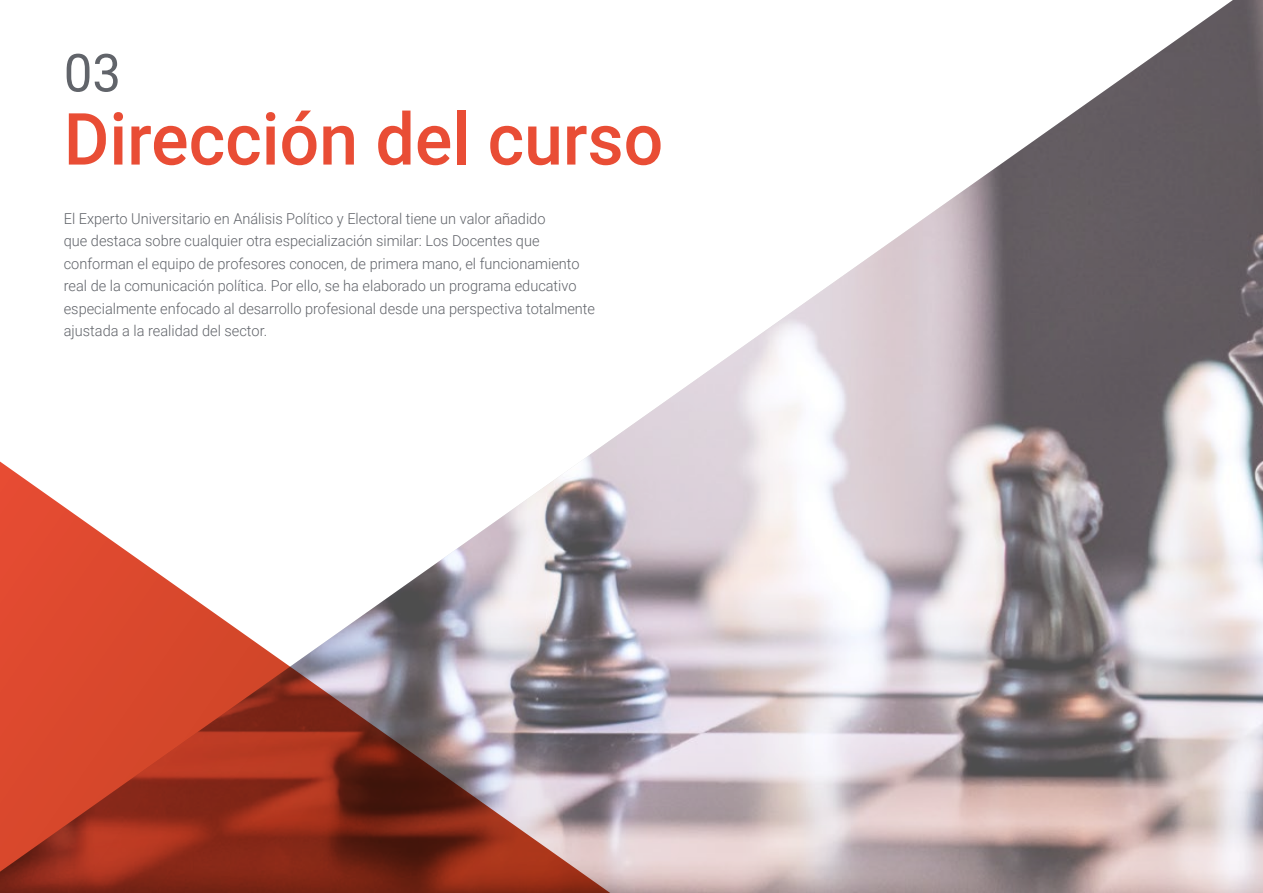
<style>
.page{position:relative;width:1263px;height:893px;background:#fff}
.page>*{position:absolute;margin:0;border:0;box-sizing:border-box;transform-origin:0 0}
.t1{font:500 72px "Roboto";color:#e94d35}
.t2{font:52.5px "Roboto";color:#61646a}
.t3{font:300 15px/22.5px "Roboto";color:#61646a}
</style>
<div class="page">
<img style="left:602px;top:0;width:661px;height:893px">
<svg style="left:0;top:446px;width:640px;height:447px"></svg>
<h2 class="t2" style="left:64px;top:36px;width:59px">03</h2>
<h1 class="t1" style="left:64px;top:89px;width:601px">Dirección del curso</h1>
<p class="t3" style="left:64px;top:207px;width:533px">El Experto Universitario en Análisis Político y Electoral tiene un valor añadido<br>que destaca sobre cualquier otra especialización similar: Los Docentes que conforman el equipo de profesores conocen, de primera mano, el funcionamiento real de la comunicación política. Por ello, se ha elaborado un programa educativo especialmente enfocado al desarrollo profesional desde una perspectiva totalmente ajustada a la realidad del sector.</p>
</div>
